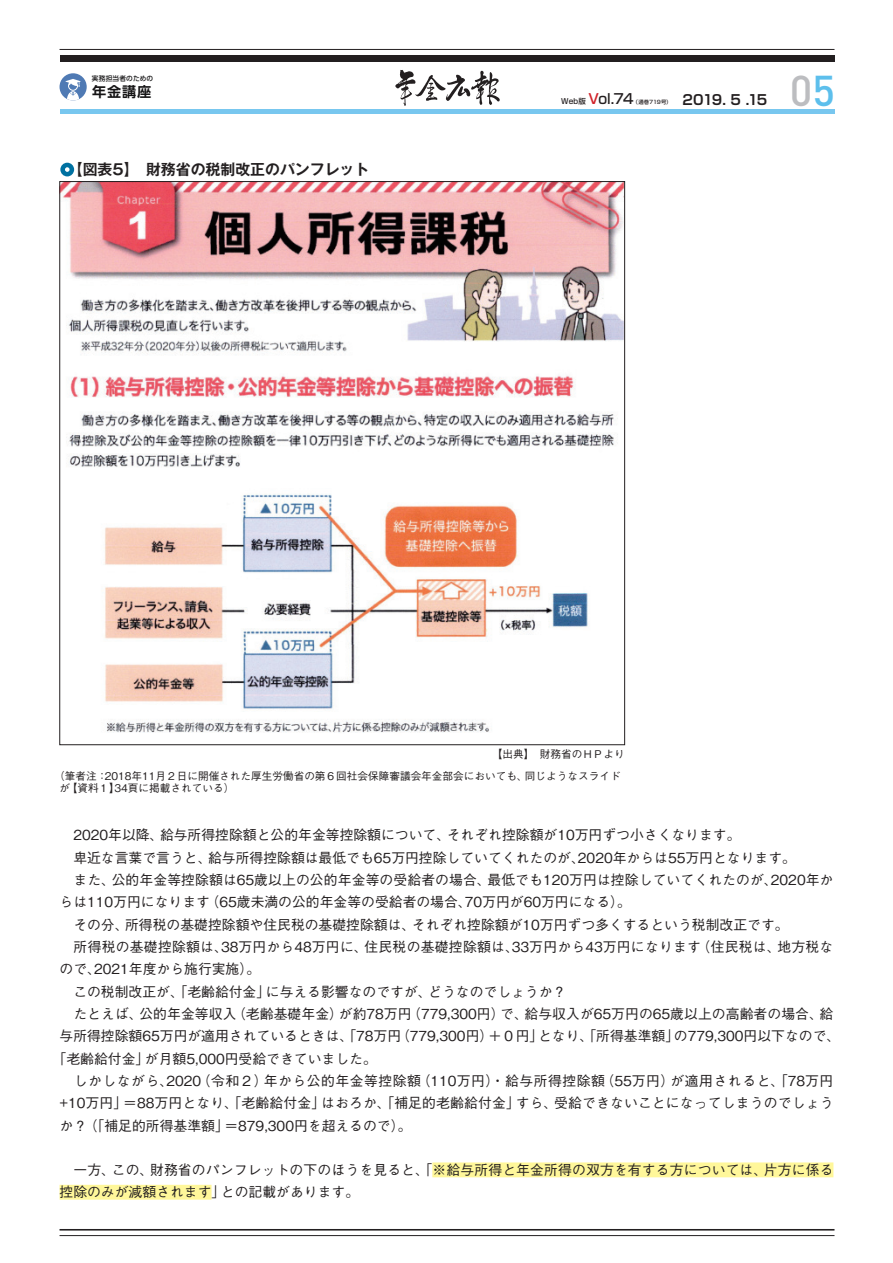
<style>
.page{position:relative;width:893px;height:1263px;background:#fff}
.page>*{position:absolute;margin:0;border:0;box-sizing:border-box;transform-origin:0 0}
.t1{font:500 42.45px "DIN";color:#bcbdc0}
.t2{font:700 14.85px "Gothic MB101 Pro De";color:#231f20}
.t3{font:700 14.1px "UD Shin Go Pro De";color:#151415}
.t4{font:500 13.8px/22.4px "Gothic BBB Pro";color:#231f20}
.t5{font:500 13.8px "Gothic BBB Pro";letter-spacing:.04em;color:#231f20}
.t6{font:500 13.8px "Gothic BBB Pro";letter-spacing:.02em;color:#231f20}
.t7{font:500 13.8px "Shin Go Pro";color:#231f20}
.t8{font:700 13.8px "Shin Go Pro De";letter-spacing:-.08em;color:#231f20}
.t9{font:500 10.65px/21.3px "Gothic BBB Pro";color:#231f20}
.t10{font:500 6.75px "UD Shin Go Pro";letter-spacing:.025em;color:#151415}
.t11{font:500 5.25px "Shin Go Pro";letter-spacing:.015em;color:#231f20}
.s1{font-size:7.5px}
.s2{color:#d1232a}
.s3{color:#5dbfec}
</style>
<div class="page">
<div style="left:60px;top:73px;width:27px;height:27px;background:#4f7ab4;border-radius:50%"></div>
<svg style="left:65px;top:79px;width:16px;height:21px"></svg>
<div style="left:432px;top:1162px;width:401px;height:15px;background:#fff79a"></div>
<div style="left:60px;top:1185px;width:152px;height:15px;background:#fff79a"></div>
<div style="left:60px;top:163px;width:14px;height:13px;background:#0071a1;border-radius:50%"></div>
<svg style="left:65px;top:167px;width:5px;height:5px"></svg>
<img style="left:62px;top:183px;width:561px;height:550px">
<hr style="left:60px;top:49px;width:774px;height:1px;background:#231f20">
<div style="left:60px;top:55px;width:774px;height:7px;background:#231f20"></div>
<hr style="left:60px;top:1229px;width:774px;height:1px;background:#231f20">
<hr style="left:60px;top:1235px;width:774px;height:1px;background:#231f20">
<hr style="left:60px;top:109px;width:775px;height:4px;background:#78c7ef">
<svg style="left:395px;top:70px;width:105px;height:36px"></svg>
<p class="t10" style="left:92px;top:73px;width:63px">実務担当者のための</p>
<p class="t3" style="left:92px;top:80px;width:61px">年金講座</p>
<p class="t2" style="left:60px;top:157px;width:310px">　【図表5】　財務省の税制改正のパンフレット</p>
<p class="t7" style="left:561px;top:88px;width:74px"><span class="s1">Web版</span> <span class="s2">V</span>ol.74</p>
<p class="t11" style="left:633px;top:98px;width:40px">（通巻719号）</p>
<p class="t8" style="left:682px;top:88px;width:86px">2019. 5 .15</p>
<h1 class="t1" style="left:790px;top:64px;width:47px">0<span class="s3">5</span></h1>
<p class="t9" style="left:54px;top:742px;width:572px;text-indent:438px">【出典】　財務省のＨＰより（筆者注：2018年11月２日に開催された厚生労働省の第６回社会保障審議会年金部会においても、同じようなスライド</p>
<p class="t9" style="left:60px;top:776px;width:176px">が【資料１】34頁に掲載されている）</p>
<p class="t4" style="left:60px;top:822px;width:682px">　2020年以降、給与所得控除額と公的年金等控除額について、それぞれ控除額が10万円ずつ小さくなります。</p>
<p class="t4" style="left:60px;top:844px;width:738px">　卑近な言葉で言うと、給与所得控除額は最低でも65万円控除していてくれたのが、2020年からは55万円となります。</p>
<p class="t4" style="left:60px;top:867px;width:775px">　また、公的年金等控除額は65歳以上の公的年金等の受給者の場合、最低でも120万円は控除していてくれたのが、2020年か</p>
<p class="t4" style="left:60px;top:889px;width:573px">らは110万円になります（65歳未満の公的年金等の受給者の場合、70万円が60万円になる）。</p>
<p class="t4" style="left:60px;top:911px;width:731px">　その分、所得税の基礎控除額や住民税の基礎控除額は、それぞれ控除額が10万円ずつ多くするという税制改正です。</p>
<p class="t6" style="left:60px;top:936px;width:775px">　所得税の基礎控除額は、38万円から48万円に、住民税の基礎控除額は、33万円から43万円になります（住民税は、地方税な</p>
<p class="t4" style="left:60px;top:956px;width:202px">ので、2021年度から施行実施）。</p>
<p class="t4" style="left:60px;top:978px;width:508px">　この税制改正が、｢老齢給付金｣に与える影響なのですが、どうなのでしょうか？</p>
<p class="t4" style="left:60px;top:1001px;width:775px">　たとえば、公的年金等収入（老齢基礎年金）が約78万円（779,300円）で、給与収入が65万円の65歳以上の高齢者の場合、給</p>
<p class="t4" style="left:60px;top:1023px;width:782px">与所得控除額65万円が適用されているときは、「78万円（779,300円）＋０円」となり、「所得基準額」の779,300円以下なので、</p>
<p class="t4" style="left:53px;top:1045px;width:326px">「老齢給付金」が月額5,000円受給できていました。</p>
<p class="t5" style="left:60px;top:1069px;width:775px">　しかしながら、2020（令和２）年から公的年金等控除額（110万円）・給与所得控除額（55万円）が適用されると、「78万円</p>
<p class="t4" style="left:60px;top:1090px;width:775px">+10万円」＝88万円となり、「老齢給付金」はおろか、「補足的老齢給付金」すら、受給できないことになってしまうのでしょう</p>
<p class="t4" style="left:60px;top:1112px;width:353px">か？（「補足的所得基準額」＝879,300円を超えるので）。</p>
<p class="t4" style="left:60px;top:1157px;width:776px">　一方、この、財務省のパンフレットの下のほうを見ると、「※給与所得と年金所得の双方を有する方については、片方に係る控除のみが減額されます」との記載があります。</p>
</div>
